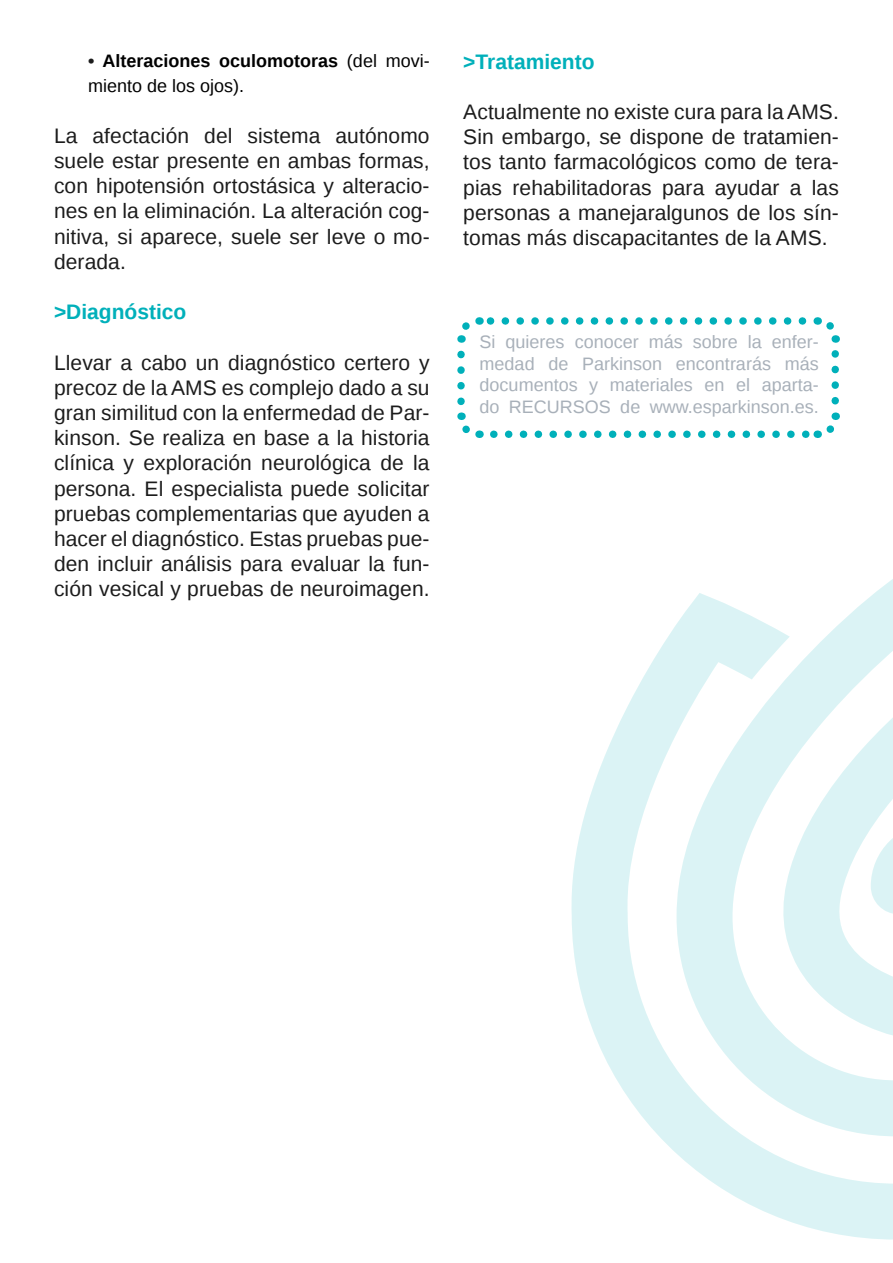
<style>
.page{position:relative;width:893px;height:1263px;background:#fff}
.page>*{position:absolute;margin:0;border:0;box-sizing:border-box;transform-origin:0 0}
.t1{font:21px/25.2px "Liberation Sans";letter-spacing:.005em;color:#1c1c1c;text-align:justify}
.t2{font:700 21px "Liberation Sans";color:#00b0ba}
.t3{font:18px/21.6px "Liberation Sans";color:#a8b0b9;text-align:justify}
.t4{font:18px/25.2px "Liberation Sans";color:#000}
.s1{font-weight:700;color:#1c1c1c}
.s2{font-weight:700}
</style>
<div class="page">
<svg style="left:571px;top:625px;width:322px;height:614px"></svg>
<svg style="left:676px;top:579px;width:217px;height:557px;fill:#dbf3f5"></svg>
<svg style="left:494px;top:430px;width:316px;height:8px"></svg>
<svg style="left:486px;top:317px;width:316px;height:8px"></svg>
<svg style="left:457px;top:354px;width:25px;height:84px"></svg>
<svg style="left:817px;top:412px;width:23px;height:26px"></svg>
<svg style="left:815px;top:317px;width:25px;height:84px"></svg>
<svg style="left:457px;top:317px;width:23px;height:26px"></svg>
<p class="t4" style="left:88px;top:49px;width:343px"><span class="s1">•</span> <span class="s2">Alteraciones oculomotoras</span> (del movi&shy;miento de los ojos).</p>
<p class="t1" style="left:54px;top:124px;width:377px">La afectación del sistema autónomo suele estar presente en ambas formas, con hipotensión ortostásica y alteracio&shy;nes en la eliminación. La alteración cog&shy;nitiva, si aparece, suele ser leve o mo&shy;derada.</p>
<p class="t2" style="left:54px;top:297px;width:134px">&gt;Diagnóstico</p>
<p class="t1" style="left:54px;top:351px;width:377px">Llevar a cabo un diagnóstico certero y precoz de la AMS es complejo dado a su gran similitud con la enfermedad de Par&shy;kinson. Se realiza en base a la historia clínica y exploración neurológica de la persona. El especialista puede solicitar pruebas complementarias que ayuden a hacer el diagnóstico. Estas pruebas pue&shy;den incluir análisis para evaluar la fun&shy;ción vesical y pruebas de neuroimagen.</p>
<p class="t2" style="left:463px;top:47px;width:133px">&gt;Tratamiento</p>
<p class="t1" style="left:463px;top:100px;width:377px">Actualmente no existe cura para la AMS.<br>Sin embargo, se dispone de tratamien&shy;tos tanto farmacológicos como de tera&shy;pias rehabilitadoras para ayudar a las personas a manejaralgunos de los sín&shy;tomas más discapacitantes de la AMS.</p>
<p class="t3" style="left:480px;top:332px;width:341px">Si quieres conocer más sobre la enfer&shy;medad de Parkinson encontrarás más documentos y materiales en el aparta&shy;do RECURSOS de www.esparkinson.es.</p>
</div>
